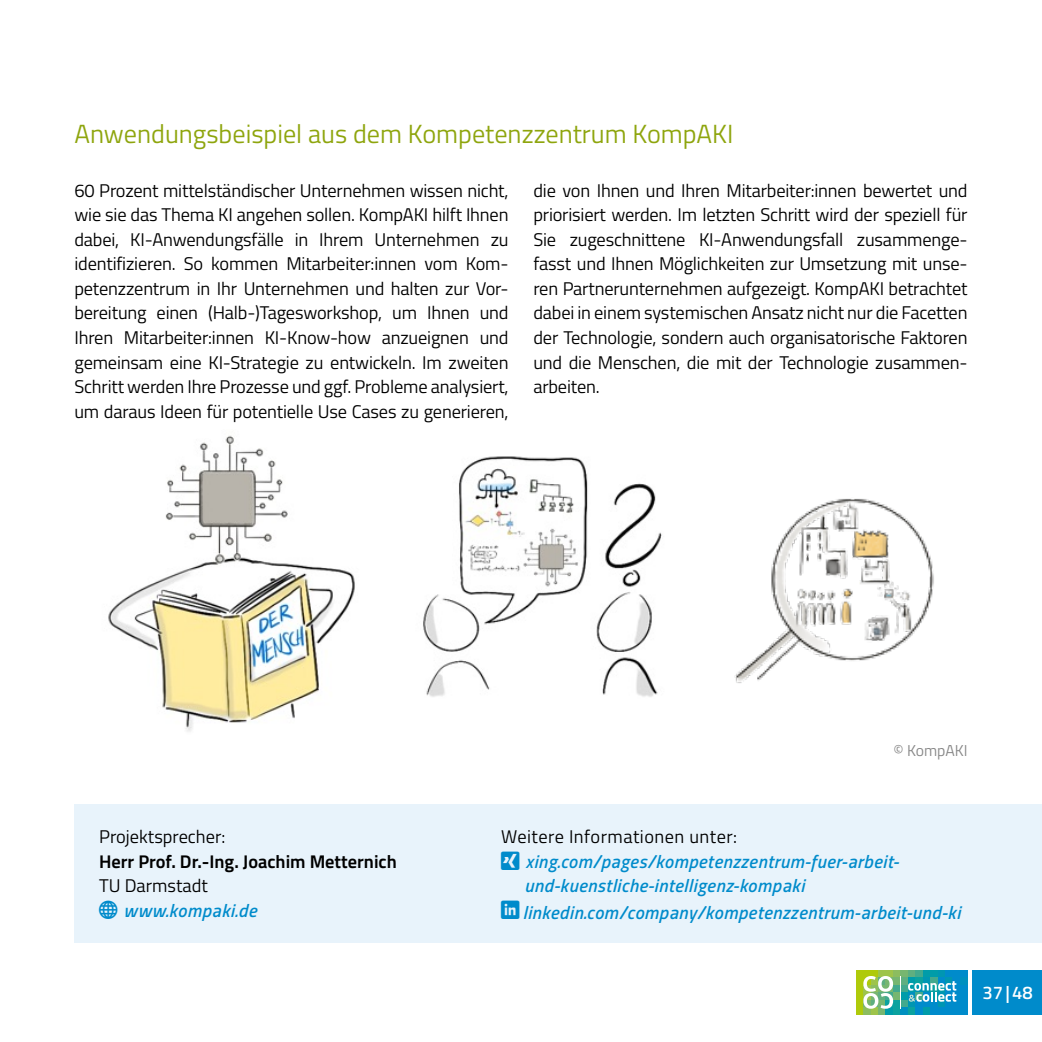
<style>
.page{position:relative;width:1042px;height:1042px;background:#fff}
.page>*{position:absolute;margin:0;border:0;box-sizing:border-box;transform-origin:0 0}
.Heading_2{font:26.25px "Titillium Text";color:#8ea50d}
.copy{font:18.38px/24.5px "Titillium Text";letter-spacing:-.01em;color:#000;text-align:justify}
.copy_nb{font:italic 500 18.38px/24.5px "Titillium Text";letter-spacing:.025em;color:#008bcb}
.copy_nb-2{font:700 18.38px "Titillium Text";color:#000}
.copy_nb-3{font:18.38px "Titillium Text";color:#000}
.copy_nb-4{font:18.38px "Titillium Text";letter-spacing:.025em;color:#000}
.t1{font:500 18.38px "Titillium Text";color:#fff}
.t2{font:15.75px "Titillium Text";color:#878787}
</style>
<div class="page">
<div style="left:74px;top:804px;width:402px;height:139px;background:#e8f3fb"></div>
<div style="left:476px;top:804px;width:566px;height:139px;background:#e8f3fb"></div>
<img style="left:108px;top:435px;width:247px;height:297px">
<img style="left:423px;top:456px;width:239px;height:241px">
<img style="left:734px;top:498px;width:200px;height:185px">
<div style="left:972px;top:970px;width:70px;height:44px;background:#008bcb"></div>
<div style="left:856px;top:970px;width:7px;height:7px;background:#afca0b"></div>
<div style="left:863px;top:970px;width:8px;height:7px;background:#afca0b"></div>
<div style="left:871px;top:970px;width:7px;height:7px;background:#afca0b"></div>
<div style="left:878px;top:970px;width:7px;height:7px;background:#9ec44a"></div>
<div style="left:885px;top:970px;width:8px;height:7px;background:#9ec44a"></div>
<div style="left:893px;top:970px;width:7px;height:7px;background:#8cbd5f"></div>
<div style="left:900px;top:970px;width:8px;height:7px;background:#77b670"></div>
<div style="left:908px;top:970px;width:7px;height:7px;background:#5faf80"></div>
<div style="left:915px;top:970px;width:8px;height:7px;background:#43a98d"></div>
<div style="left:923px;top:970px;width:7px;height:7px;background:#009ca9"></div>
<div style="left:930px;top:970px;width:8px;height:7px;background:#009ca9"></div>
<div style="left:938px;top:970px;width:7px;height:7px;background:#0096b2"></div>
<div style="left:945px;top:970px;width:7px;height:7px;background:#008bcb"></div>
<div style="left:952px;top:970px;width:8px;height:7px;background:#008bcb"></div>
<div style="left:960px;top:970px;width:7px;height:7px;background:#008bcb"></div>
<div style="left:856px;top:977px;width:7px;height:8px;background:#afca0b"></div>
<div style="left:893px;top:977px;width:7px;height:8px;background:#77b670"></div>
<div style="left:900px;top:977px;width:8px;height:8px;background:#5faf80"></div>
<div style="left:908px;top:977px;width:7px;height:8px;background:#009ca9"></div>
<div style="left:915px;top:977px;width:8px;height:8px;background:#0ba29f"></div>
<div style="left:923px;top:977px;width:7px;height:8px;background:#0096b2"></div>
<div style="left:930px;top:977px;width:8px;height:8px;background:#43a98d"></div>
<div style="left:938px;top:977px;width:7px;height:8px;background:#008bcb"></div>
<div style="left:945px;top:977px;width:7px;height:8px;background:#0096b2"></div>
<div style="left:952px;top:977px;width:8px;height:8px;background:#008bcb"></div>
<div style="left:960px;top:977px;width:7px;height:8px;background:#0090bf"></div>
<div style="left:856px;top:985px;width:7px;height:7px;background:#afca0b"></div>
<div style="left:893px;top:985px;width:7px;height:7px;background:#43a98d"></div>
<div style="left:900px;top:985px;width:8px;height:7px;background:#43a98d"></div>
<div style="left:952px;top:985px;width:8px;height:7px;background:#008bcb"></div>
<div style="left:960px;top:985px;width:7px;height:7px;background:#008bcb"></div>
<div style="left:856px;top:992px;width:7px;height:8px;background:#afca0b"></div>
<div style="left:893px;top:992px;width:7px;height:8px;background:#77b670"></div>
<div style="left:900px;top:992px;width:8px;height:8px;background:#009ca9"></div>
<div style="left:952px;top:992px;width:8px;height:8px;background:#008bcb"></div>
<div style="left:960px;top:992px;width:7px;height:8px;background:#008bcb"></div>
<div style="left:856px;top:1000px;width:7px;height:7px;background:#afca0b"></div>
<div style="left:893px;top:1000px;width:7px;height:7px;background:#0ba29f"></div>
<div style="left:900px;top:1000px;width:8px;height:7px;background:#43a98d"></div>
<svg style="left:908px;top:1001px;width:7px;height:6px"></svg>
<svg style="left:915px;top:1001px;width:8px;height:6px"></svg>
<svg style="left:923px;top:1001px;width:7px;height:6px"></svg>
<div style="left:930px;top:1000px;width:8px;height:7px;background:#008bcb"></div>
<svg style="left:938px;top:1001px;width:7px;height:6px"></svg>
<svg style="left:945px;top:1001px;width:7px;height:6px"></svg>
<div style="left:952px;top:1000px;width:8px;height:7px;background:#008bcb"></div>
<div style="left:960px;top:1000px;width:7px;height:7px;background:#008bcb"></div>
<div style="left:856px;top:1007px;width:7px;height:7px;background:#afca0b"></div>
<div style="left:863px;top:1007px;width:8px;height:7px;background:#8cbd5f"></div>
<div style="left:871px;top:1007px;width:7px;height:7px;background:#9ec44a"></div>
<div style="left:878px;top:1007px;width:7px;height:7px;background:#77b670"></div>
<div style="left:885px;top:1007px;width:8px;height:7px;background:#009ca9"></div>
<div style="left:893px;top:1007px;width:7px;height:7px;background:#0ba29f"></div>
<div style="left:900px;top:1007px;width:8px;height:7px;background:#0090bf"></div>
<div style="left:908px;top:1007px;width:7px;height:7px;background:#0ba29f"></div>
<div style="left:915px;top:1007px;width:8px;height:7px;background:#008bcb"></div>
<div style="left:923px;top:1007px;width:7px;height:7px;background:#009ca9"></div>
<div style="left:930px;top:1007px;width:8px;height:7px;background:#008bcb"></div>
<div style="left:938px;top:1007px;width:7px;height:7px;background:#008bcb"></div>
<div style="left:945px;top:1007px;width:7px;height:7px;background:#008bcb"></div>
<div style="left:952px;top:1007px;width:8px;height:7px;background:#008bcb"></div>
<div style="left:960px;top:1007px;width:7px;height:7px;background:#008bcb"></div>
<svg style="left:908px;top:981px;width:48px;height:20px"></svg>
<svg style="left:863px;top:976px;width:30px;height:32px"></svg>
<hr style="left:900px;top:976px;width:1px;height:32px;background:#fff">
<p class="Heading_2" style="left:74px;top:115px;width:660px">Anwendungsbeispiel aus dem Kompetenzzentrum KompAKI</p>
<p class="copy" style="left:74px;top:177px;width:436px">60 Prozent mittelständischer Unternehmen wissen nicht, wie sie das Thema KI angehen sollen. KompAKI hilft Ihnen dabei, KI-Anwendungsfälle in Ihrem Unternehmen zu identifizieren. So kommen Mitarbeiter:innen vom Kom&shy;petenzzentrum in Ihr Unternehmen und halten zur Vor&shy;bereitung einen (Halb-)Tagesworkshop, um Ihnen und Ihren Mitarbeiter:innen KI-Know-how anzueignen und gemeinsam eine KI-Strategie zu entwickeln. Im zweiten Schritt werden Ihre Prozesse und ggf. Probleme analysiert, um daraus Ideen für potentielle Use Cases zu generieren,</p>
<p class="copy" style="left:533px;top:177px;width:436px">die von Ihnen und Ihren Mitarbeiter:innen bewertet und priorisiert werden. Im letzten Schritt wird der speziell für Sie zugeschnittene KI-Anwendungsfall zusammenge&shy;fasst und Ihnen Möglichkeiten zur Umsetzung mit unse&shy;ren Partnerunternehmen aufgezeigt. KompAKI betrachtet dabei in einem systemischen Ansatz nicht nur die Facetten der Technologie, sondern auch organisatorische Faktoren und die Menschen, die mit der Technologie zusammen&shy;arbeiten.</p>
<p class="copy_nb-3" style="left:99px;top:823px;width:128px">Projektsprecher:</p>
<p class="copy_nb-2" style="left:99px;top:847px;width:299px">Herr Prof. Dr.-Ing. Joachim Metternich</p>
<p class="copy_nb-3" style="left:99px;top:872px;width:110px">TU Darmstadt</p>
<p class="copy_nb" style="left:124px;top:897px;width:135px">www.kompaki.de</p>
<p class="t2" style="left:893px;top:739px;width:76px">© KompAKI</p>
<p class="copy_nb-4" style="left:501px;top:823px;width:237px">Weitere Informationen unter:</p>
<p class="copy_nb" style="left:524px;top:848px;width:376px">xing.com/pages/kompetenzzentrum-fuer-arbeit&shy;und-kuenstliche-intelligenz-kompaki</p>
<p class="copy_nb" style="left:523px;top:899px;width:439px">linkedin.com/company/kompetenzzentrum-arbeit-und-ki</p>
<p class="t1" style="left:982px;top:979px;width:52px">37|48</p>
</div>
